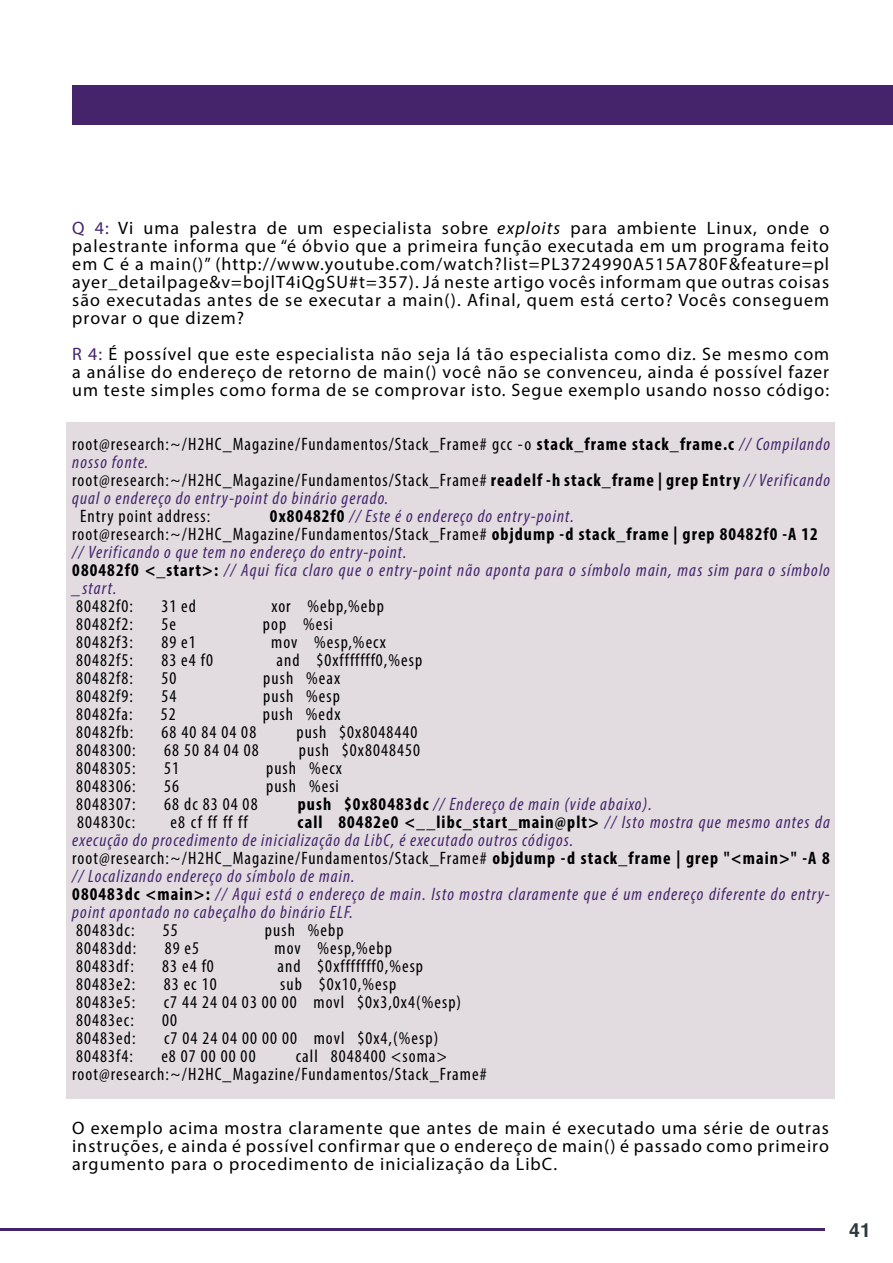
<style>
.page{position:relative;width:893px;height:1263px;background:#fff}
.page>*{position:absolute;margin:0;border:0;box-sizing:border-box;transform-origin:0 0}
.t1{font:700 19.5px "Helvetica";color:#2c3b3e}
.t2{font:condensed 18px/18px "Myriad Pro";letter-spacing:.06em;color:#000}
.t3{font:18px/18px "Myriad Pro";letter-spacing:.06em;color:#000;text-align:justify}
.t4{font:italic condensed 18px/18px "Myriad Pro";letter-spacing:.06em;color:#45246b}
.s1{color:#45246b}
.s2{font-style:italic}
.s3{font-weight:700}
.s4{font-style:italic;color:#45246b}
.s5{font-weight:700;font-style:normal;color:#000}
.s6{font-style:normal;color:#000}
</style>
<div class="page">
<div style="left:72px;top:85px;width:821px;height:39px;background:#45246b"></div>
<div style="left:72px;top:422px;width:758px;height:676px;background:#e2dce1"></div>
<hr style="left:0;top:1229px;width:824px;height:2px;background:#45246b">
<p class="t3" style="left:72px;top:219px;width:758px"><span class="s1">Q 4:</span> Vi uma palestra de um especialista sobre <span class="s2">exploits</span> para ambiente Linux, onde o palestrante informa que “é óbvio que a primeira função executada em um programa feito em C é a main()” (http://www.youtube.com/watch?list=PL3724990A515A780F&amp;feature=pl ayer_detailpage&amp;v=bojlT4iQgSU#t=357). Já neste artigo vocês informam que outras coisas são executadas antes de se executar a main(). Afinal, quem está certo? Vocês conseguem provar o que dizem?</p>
<p class="t3" style="left:72px;top:345px;width:758px"><span class="s1">R 4:</span> É possível que este especialista não seja lá tão especialista como diz. Se mesmo com a análise do endereço de retorno de main() você não se convenceu, ainda é possível fazer um teste simples como forma de se comprovar isto. Segue exemplo usando nosso código:</p>
<p class="t2" style="left:72px;top:435px;width:759px">root@research:~/H2HC_Magazine/Fundamentos/Stack_Frame# gcc -o <span class="s3">stack_frame stack_frame.c</span> <span class="s4">// Compilando nosso fonte.<br></span>root@research:~/H2HC_Magazine/Fundamentos/Stack_Frame# <span class="s3">readelf -h stack_frame | grep Entry</span> <span class="s4">// Verificando qual o endereço do entry-point do binário gerado.</span></p>
<p class="t2" style="left:80px;top:507px;width:132px">Entry point address:</p>
<p class="t4" style="left:72px;top:507px;width:759px;text-indent:198px"><span class="s5">0x80482f0</span> // Este é o endereço do entry-point. <span class="s6">root@research:~/H2HC_Magazine/Fundamentos/Stack_Frame#</span> <span class="s5">objdump -d stack_frame | grep 80482f0 -A 12 </span>// Verificando o que tem no endereço do entry-point.<br><span class="s5">080482f0 &lt;_start&gt;:</span> // Aqui fica claro que o entry-point não aponta para o símbolo main, mas sim para o símbolo _start.</p>
<p class="t2" style="left:76px;top:597px;width:58px">80482f0:</p>
<p class="t2" style="left:161px;top:597px;width:36px">31 ed</p>
<p class="t2" style="left:271px;top:597px;width:114px">xor %ebp,%ebp</p>
<p class="t2" style="left:76px;top:615px;width:58px">80482f2:</p>
<p class="t2" style="left:161px;top:615px;width:16px">5e</p>
<p class="t2" style="left:263px;top:615px;width:72px">pop %esi</p>
<p class="t2" style="left:76px;top:633px;width:58px">80482f3:</p>
<p class="t2" style="left:161px;top:633px;width:36px">89 e1</p>
<p class="t2" style="left:271px;top:633px;width:116px">mov %esp,%ecx</p>
<p class="t2" style="left:76px;top:651px;width:58px">80482f5:</p>
<p class="t2" style="left:161px;top:651px;width:53px">83 e4 f0</p>
<p class="t2" style="left:276px;top:651px;width:147px">and $0xfffffff0,%esp</p>
<p class="t2" style="left:76px;top:669px;width:58px">80482f8:</p>
<p class="t2" style="left:161px;top:669px;width:16px">50</p>
<p class="t2" style="left:263px;top:669px;width:78px">push %eax</p>
<p class="t2" style="left:76px;top:687px;width:58px">80482f9:</p>
<p class="t2" style="left:161px;top:687px;width:16px">54</p>
<p class="t2" style="left:263px;top:687px;width:78px">push %esp</p>
<p class="t2" style="left:76px;top:705px;width:58px">80482fa:</p>
<p class="t2" style="left:161px;top:705px;width:16px">52</p>
<p class="t2" style="left:263px;top:705px;width:79px">push %edx</p>
<p class="t2" style="left:76px;top:723px;width:58px">80482fb:</p>
<p class="t2" style="left:162px;top:723px;width:96px">68 40 84 04 08</p>
<p class="t2" style="left:296px;top:723px;width:123px">push $0x8048440</p>
<p class="t2" style="left:76px;top:741px;width:61px">8048300:</p>
<p class="t2" style="left:164px;top:741px;width:96px">68 50 84 04 08</p>
<p class="t2" style="left:299px;top:741px;width:123px">push $0x8048450</p>
<p class="t2" style="left:76px;top:759px;width:61px">8048305:</p>
<p class="t2" style="left:164px;top:759px;width:16px">51</p>
<p class="t2" style="left:266px;top:759px;width:77px">push %ecx</p>
<p class="t2" style="left:76px;top:777px;width:61px">8048306:</p>
<p class="t2" style="left:164px;top:777px;width:16px">56</p>
<p class="t2" style="left:266px;top:777px;width:74px">push %esi</p>
<p class="t2" style="left:76px;top:795px;width:61px">8048307:</p>
<p class="t2" style="left:164px;top:795px;width:95px">68 dc 83 04 08</p>
<p class="t4" style="left:298px;top:795px;width:355px"><span class="s5">push $0x80483dc</span> // Endereço de main (vide abaixo).</p>
<p class="t2" style="left:77px;top:813px;width:60px">804830c:</p>
<p class="t2" style="left:170px;top:813px;width:79px">e8 cf ff ff ff</p>
<p class="t4" style="left:72px;top:813px;width:759px;text-indent:225px"><span class="s5">call 80482e0 &lt;__libc_start_main@plt&gt;</span> // Isto mostra que mesmo antes da execução do procedimento de inicialização da LibC, é executado outros códigos. <span class="s6">root@research:~/H2HC_Magazine/Fundamentos/Stack_Frame#</span> <span class="s5">objdump -d stack_frame | grep "&lt;main&gt;" -A 8 </span>// Localizando endereço do símbolo de main.<br><span class="s5">080483dc &lt;main&gt;:</span> // Aqui está o endereço de main. Isto mostra claramente que é um endereço diferente do entry&shy;point apontado no cabeçalho do binário ELF.</p>
<p class="t2" style="left:76px;top:921px;width:60px">80483dc:</p>
<p class="t2" style="left:163px;top:921px;width:16px">55</p>
<p class="t2" style="left:265px;top:921px;width:80px">push %ebp</p>
<p class="t2" style="left:76px;top:939px;width:62px">80483dd:</p>
<p class="t2" style="left:165px;top:939px;width:36px">89 e5</p>
<p class="t2" style="left:274px;top:939px;width:119px">mov %esp,%ebp</p>
<p class="t2" style="left:76px;top:957px;width:59px">80483df:</p>
<p class="t2" style="left:162px;top:957px;width:53px">83 e4 f0</p>
<p class="t2" style="left:277px;top:957px;width:147px">and $0xfffffff0,%esp</p>
<p class="t2" style="left:76px;top:975px;width:61px">80483e2:</p>
<p class="t2" style="left:164px;top:975px;width:54px">83 ec 10</p>
<p class="t2" style="left:280px;top:975px;width:117px">sub $0x10,%esp</p>
<p class="t2" style="left:76px;top:993px;width:61px">80483e5:</p>
<p class="t2" style="left:164px;top:993px;width:299px">c7 44 24 04 03 00 00 movl $0x3,0x4(%esp)</p>
<p class="t2" style="left:76px;top:1011px;width:59px">80483ec:</p>
<p class="t2" style="left:162px;top:1011px;width:16px">00</p>
<p class="t2" style="left:76px;top:1029px;width:61px">80483ed:</p>
<p class="t2" style="left:164px;top:1029px;width:276px">c7 04 24 04 00 00 00 movl $0x4,(%esp)</p>
<p class="t2" style="left:76px;top:1047px;width:58px">80483f4:</p>
<p class="t2" style="left:161px;top:1047px;width:96px">e8 07 00 00 00</p>
<p class="t2" style="left:72px;top:1047px;width:416px;text-indent:223px">call 8048400 &lt;soma&gt; root@research:~/H2HC_Magazine/Fundamentos/Stack_Frame#</p>
<p class="t3" style="left:72px;top:1119px;width:758px">O exemplo acima mostra claramente que antes de main é executado uma série de outras instruções, e ainda é possível confirmar que o endereço de main() é passado como primeiro argumento para o procedimento de inicialização da LibC.</p>
<p class="t1" style="left:849px;top:1214px;width:23px">41</p>
</div>
